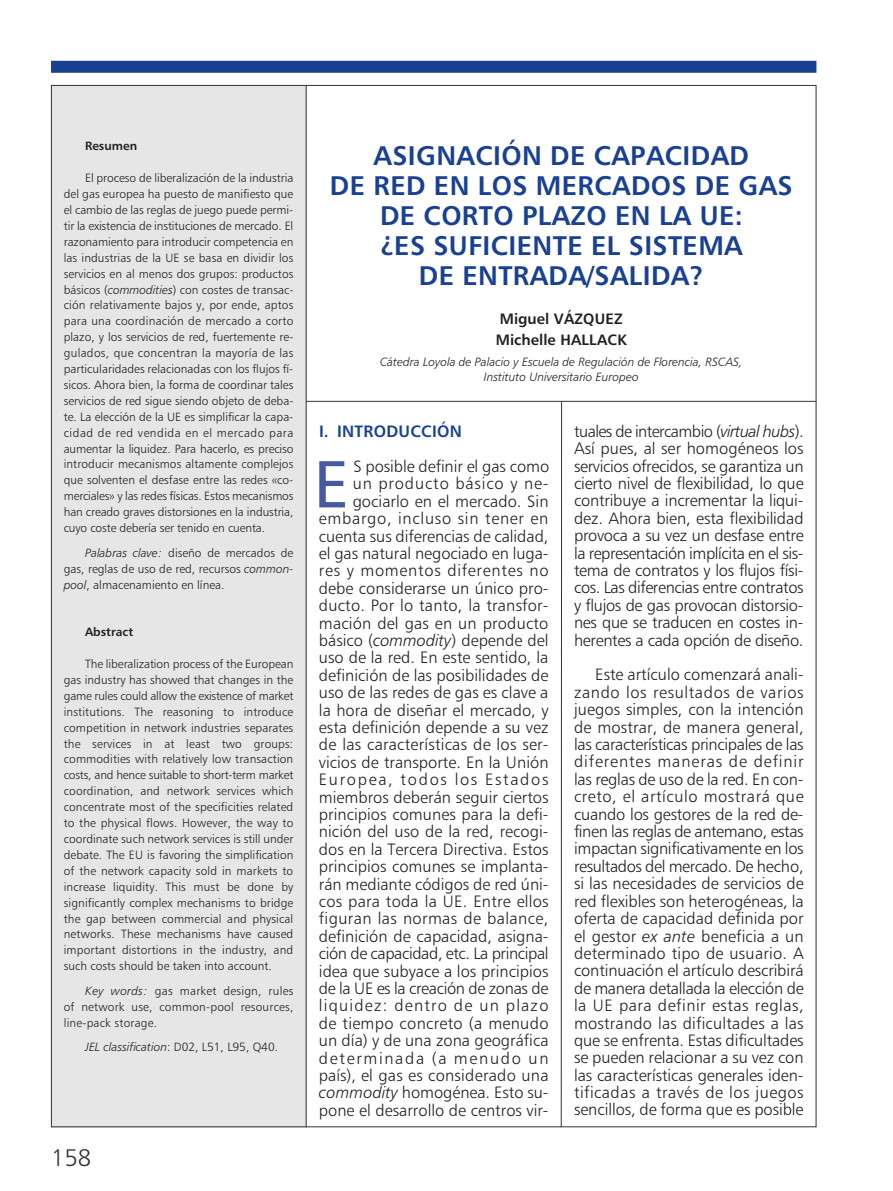
<style>
.page{position:relative;width:893px;height:1191px;background:#fff}
.page>*{position:absolute;margin:0;border:0;box-sizing:border-box;transform-origin:0 0}
.t1{font:66.6px "Humanist 777 BT Roman B";color:#465aa3}
.t2{font:27px/30px "Humanist 777 BT Bold B";letter-spacing:.015em;color:#184093;text-align:center}
.t3{font:24px "Humanist 777 BT Light B";color:#333}
.t4{font:16.5px/17.4px "Humanist 777 BT Light B";color:#231f20;text-align:justify}
.t5{font:16.5px "Humanist 777 BT Bold B";letter-spacing:.015em;color:#184093}
.t6{font:15px/21px "Humanist 777 BT Bold B";letter-spacing:.01em;color:#231f20}
.t7{font:12px/15.9px "Humanist 777 BT Light B";color:#231f20;text-align:justify}
.t8{font:12px/15px "Humanist 777 BT Light Italic B";color:#231f20;text-align:center}
.t9{font:12px "Humanist 777 BT Bold B";color:#231f20}
.s1{font-family:"Humanist 777 BT Light Italic B"}
.s2{font-family:"Humanist 777 BT Light B"}
</style>
<div class="page">
<div style="left:51px;top:61px;width:765px;height:12px;background:#184093"></div>
<div style="left:51px;top:85px;width:255px;height:1042px;background:#e6e6e6"></div>
<hr style="left:561px;top:401px;width:1px;height:726px;background:#333">
<hr style="left:306px;top:85px;width:1px;height:1042px;background:#333">
<hr style="left:306px;top:401px;width:510px;height:1px;background:#333">
<p class="t9" style="left:85px;top:139px;width:54px">Resumen</p>
<p class="t7" style="left:64px;top:170px;width:231px;text-indent:21px">El proceso de liberalización de la industria del gas europea ha puesto de manifiesto que el cambio de las reglas de juego puede permi&shy;tir la existencia de instituciones de mercado. El razonamiento para introducir competencia en las industrias de la UE se basa en dividir los servicios en al menos dos grupos: productos básicos (<span class="s1">commodities</span>) con costes de transac&shy;ción relativamente bajos y, por ende, aptos para una coordinación de mercado a corto plazo, y los servicios de red, fuertemente re&shy;gulados, que concentran la mayoría de las particularidades relacionadas con los flujos fí&shy;sicos. Ahora bien, la forma de coordinar tales servicios de red sigue siendo objeto de deba&shy;te. La elección de la UE es simplificar la capa&shy;cidad de red vendida en el mercado para aumentar la liquidez. Para hacerlo, es preciso introducir mecanismos altamente complejos que solventen el desfase entre las redes «co&shy;merciales» y las redes físicas. Estos mecanismos han creado graves distorsiones en la industria, cuyo coste debería ser tenido en cuenta.</p>
<p class="t7" style="left:64px;top:544px;width:231px;text-indent:21px"><span class="s1">Palabras clave:</span> diseño de mercados de gas, reglas de uso de red, recursos <span class="s1">common&shy;pool</span>, almacenamiento en línea.</p>
<p class="t9" style="left:85px;top:624px;width:50px">Abstract</p>
<p class="t7" style="left:64px;top:655px;width:231px;text-indent:21px">The liberalization process of the European gas industry has showed that changes in the game rules could allow the existence of market institutions. The reasoning to introduce competition in network industries separates the services in at least two groups: commodities with relatively low transaction costs, and hence suitable to short-term market coordination, and network services which concentrate most of the specificities related to the physical flows. However, the way to coordinate such network services is still under debate. The EU is favoring the simplification of the network capacity sold in markets to increase liquidity. This must be done by significantly complex mechanisms to bridge the gap between commercial and physical networks. These mechanisms have caused important distortions in the industry, and such costs should be taken into account.</p>
<p class="t7" style="left:64px;top:982px;width:231px;text-indent:21px"><span class="s1">Key words:</span> gas market design, rules of network use, common-pool resources, line-pack storage.</p>
<p class="t8" style="left:85px;top:1038px;width:195px">JEL classification<span class="s2">: D02, L51, L95, Q40.</span></p>
<h3 class="t3" style="left:51px;top:1143px;width:42px">158</h3>
<h2 class="t2" style="left:330px;top:140px;width:464px">ASIGNACIÓN DE CAPACIDAD<br>DE RED EN LOS MERCADOS DE GAS<br>DE CORTO PLAZO EN LA UE:<br>¿ES SUFICIENTE EL SISTEMA<br>DE ENTRADA/SALIDA?</h2>
<p class="t6" style="left:496px;top:308px;width:132px">Miguel VÁZQUEZ<br>Michelle HALLACK</p>
<p class="t8" style="left:380px;top:354px;width:364px">Cátedra Loyola de Palacio y Escuela de Regulación de Florencia, RSCAS,<br>Instituto Universitario Europeo</p>
<p class="t5" style="left:319px;top:421px;width:144px">I. INTRODUCCIÓN</p>
<p class="t4" style="left:319px;top:457px;width:232px;text-align:right">S posible definir el gas como<br>un producto básico y ne&shy;gociarlo en el mercado. Sin embargo, incluso sin tener en cuenta sus diferencias de calidad, el gas natural negociado en luga&shy;res y momentos diferentes no debe considerarse un único pro&shy;ducto. Por lo tanto, la transfor&shy;mación del gas en un producto básico (<span class="s1">commodity</span>) depende del uso de la red. En este sentido, la definición de las posibilidades de uso de las redes de gas es clave a la hora de diseñar el mercado, y esta definición depende a su vez de las características de los ser&shy;vicios de transporte. En la Unión<br>Europea, todos los Estados miembros deberán seguir ciertos principios comunes para la defi&shy;nición del uso de la red, recogi&shy;dos en la Tercera Directiva. Estos principios comunes se implanta&shy;rán mediante códigos de red úni&shy;cos para toda la UE. Entre ellos figuran las normas de balance, definición de capacidad, asigna&shy;ción de capacidad, etc. La principal idea que subyace a los principios de la UE es la creación de zonas de liquidez: dentro de un plazo de tiempo concreto (a menudo un día) y de una zona geográfica determinada (a menudo un país), el gas es considerado una <span class="s1">commodity</span> homogénea. Esto su&shy;pone el desarrollo de centros vir-</p>
<h1 class="t1" style="left:314px;top:443px;width:37px">E</h1>
<p class="t4" style="left:574px;top:422px;width:231px">tuales de intercambio (<span class="s1">virtual hubs</span>).<br>Así pues, al ser homogéneos los servicios ofrecidos, se garantiza un cierto nivel de flexibilidad, lo que contribuye a incrementar la liqui&shy;dez. Ahora bien, esta flexibilidad provoca a su vez un desfase entre la representación implícita en el sis&shy;tema de contratos y los flujos físi&shy;cos. Las diferencias entre contratos y flujos de gas provocan distorsio&shy;nes que se traducen en costes in&shy;herentes a cada opción de diseño.</p>
<p class="t4" style="left:574px;top:666px;width:231px;text-indent:21px">Este artículo comenzará anali&shy;zando los resultados de varios juegos simples, con la intención de mostrar, de manera general, las características principales de las diferentes maneras de definir las reglas de uso de la red. En con&shy;creto, el artículo mostrará que cuando los gestores de la red de&shy;finen las reglas de antemano, estas impactan significativamente en los resultados del mercado. De hecho, si las necesidades de servicios de red flexibles son heterogéneas, la oferta de capacidad definida por el gestor <span class="s1">ex ante</span> beneficia a un determinado tipo de usuario. A continuación el artículo describirá de manera detallada la elección de la UE para definir estas reglas, mostrando las dificultades a las que se enfrenta. Estas dificultades se pueden relacionar a su vez con las características generales iden&shy;tificadas a través de los juegos sencillos, de forma que es posible</p>
</div>
